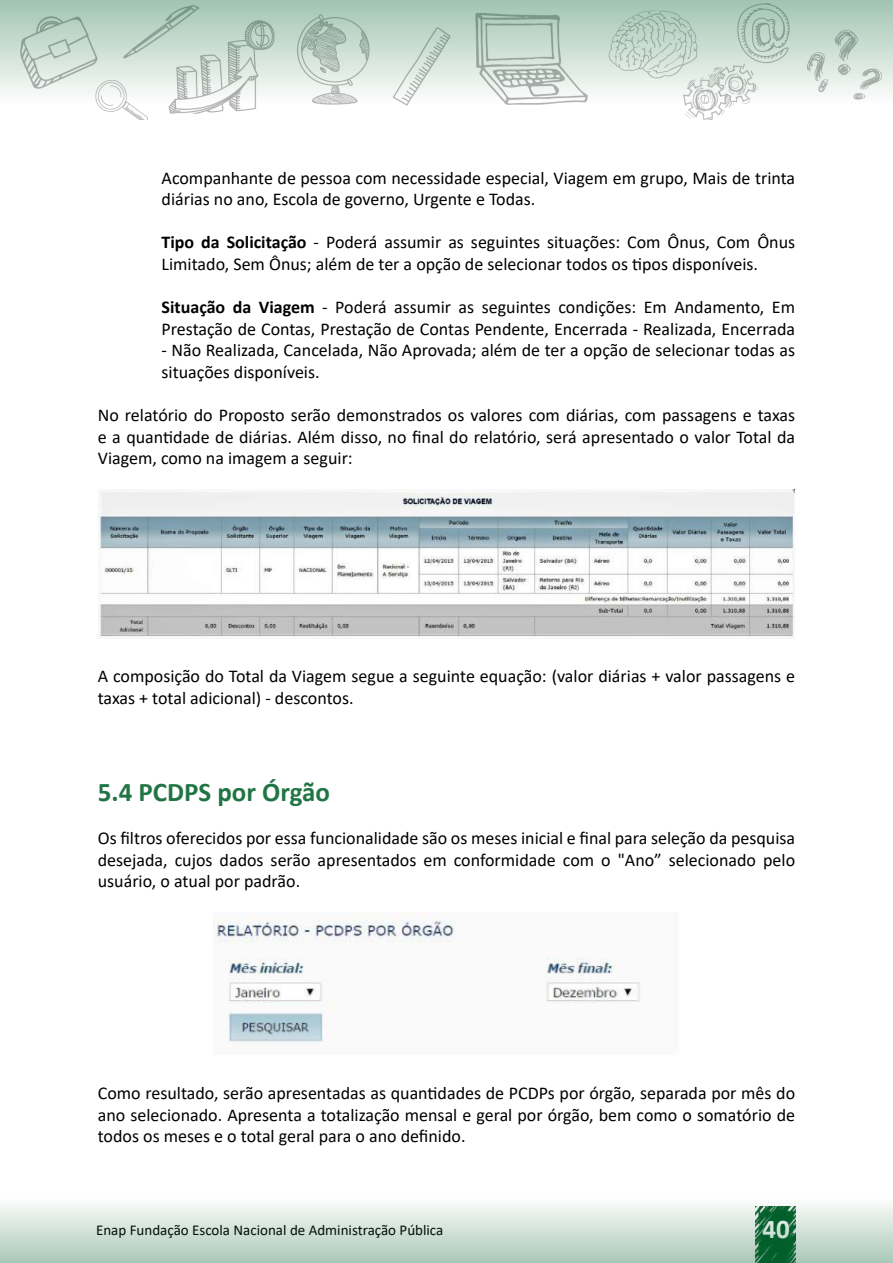
<style>
.page{position:relative;width:893px;height:1263px;background:#fff}
.page>*{position:absolute;margin:0;border:0;box-sizing:border-box;transform-origin:0 0}
.t1{font:700 27px "Calibri";color:#217544}
.t2{font:700 27px "Calibri";color:#fff}
.t3{font:18px/21.6px "Calibri";color:#000}
.t4{font:15px "Calibri";color:#000}
.s1{font-weight:700}
</style>
<div class="page">
<svg style="left:0;top:0;width:893px;height:120px"></svg>
<svg style="left:0;top:1205px;width:893px;height:58px;background:#c5dace"></svg>
<img style="left:99px;top:490px;width:695px;height:149px">
<img style="left:213px;top:912px;width:428px;height:131px">
<p class="t3" style="left:162px;top:166px;width:635px">Acompanhante de pessoa com necessidade especial, Viagem em grupo, Mais de trinta diárias no ano, Escola de governo, Urgente e Todas.</p>
<p class="t3" style="left:162px;top:231px;width:635px"><span class="s1">Tipo da Solicitação</span> - Poderá assumir as seguintes situações: Com Ônus, Com Ônus<br>Limitado, Sem Ônus; além de ter a opção de selecionar todos os tipos disponíveis.</p>
<p class="t3" style="left:162px;top:296px;width:635px"><span class="s1">Situação da Viagem</span> - Poderá assumir as seguintes condições: Em Andamento, Em<br>Prestação de Contas, Prestação de Contas Pendente, Encerrada - Realizada, Encerrada</p>
<p class="t3" style="left:162px;top:339px;width:635px">- Não Realizada, Cancelada, Não Aprovada; além de ter a opção de selecionar todas as situações disponíveis.</p>
<p class="t3" style="left:98px;top:404px;width:699px;text-align:justify">No relatório do Proposto serão demonstrados os valores com diárias, com passagens e taxas e a quantidade de diárias. Além disso, no final do relatório, será apresentado o valor Total da Viagem, como na imagem a seguir:</p>
<p class="t3" style="left:98px;top:665px;width:699px">A composição do Total da Viagem segue a seguinte equação: (valor diárias + valor passagens e taxas + total adicional) - descontos.</p>
<h1 class="t1" style="left:98px;top:773px;width:234px">5.4 PCDPS por Órgão</h1>
<p class="t3" style="left:98px;top:827px;width:699px;text-align:justify">Os filtros oferecidos por essa funcionalidade são os meses inicial e final para seleção da pesquisa desejada, cujos dados serão apresentados em conformidade com o "Ano” selecionado pelo usuário, o atual por padrão.</p>
<p class="t3" style="left:98px;top:1082px;width:699px;text-align:justify">Como resultado, serão apresentadas as quantidades de PCDPs por órgão, separada por mês do ano selecionado. Apresenta a totalização mensal e geral por órgão, bem como o somatório de todos os meses e o total geral para o ano definido.</p>
<p class="t4" style="left:96px;top:1220px;width:349px">Enap Fundação Escola Nacional de Administração Pública</p>
<h1 class="t2" style="left:763px;top:1210px;width:29px">40</h1>
</div>
